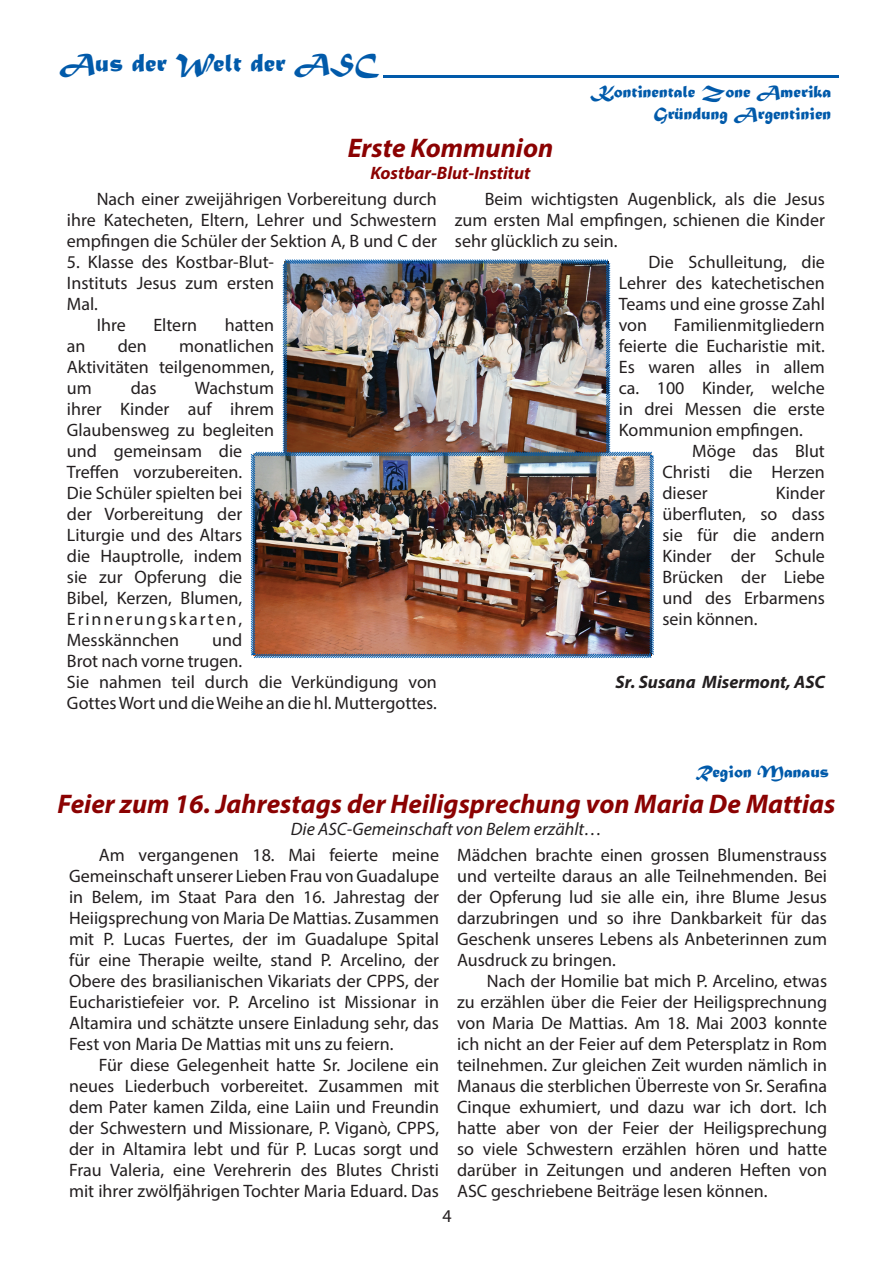
<style>
.page{position:relative;width:893px;height:1263px;background:#fff}
.page>*{position:absolute;margin:0;border:0;box-sizing:border-box;transform-origin:0 0}
.t1{font:italic 700 27px "Myriad Pro";color:#8b0202}
.t2{font:27px "Matura MT Script Capitals";color:#015aaa}
.t3{font:18px/21px "Myriad Pro";color:#231f20;text-align:justify}
.t4{font:18px/21.6px "Matura MT Script Capitals";color:#015aaa;text-align:right}
.t5{font:italic 18px "Myriad Pro";color:#231f20}
.t6{font:italic 700 18px "Myriad Pro";color:#231f20}
.t7{font:italic 700 18px "Myriad Pro";color:#8b0202}
</style>
<div class="page">
<img style="left:282px;top:259px;width:329px;height:192px">
<img style="left:250px;top:451px;width:404px;height:208px">
<svg style="left:384px;top:75px;width:455px;height:3px"></svg>
<h1 class="t2" style="left:60px;top:46px;width:320px">Aus der Welt der ASC</h1>
<h1 class="t1" style="left:348px;top:131px;width:207px">Erste Kommunion</h1>
<p class="t7" style="left:370px;top:161px;width:162px">Kostbar-Blut-Institut</p>
<p class="t4" style="left:593px;top:83px;width:240px">Kontinentale Zone Amerika<br>Gründung Argentinien</p>
<p class="t3" style="left:67px;top:188px;width:371px;text-indent:30px">Nach einer zweijährigen Vorbereitung durch ihre Katecheten, Eltern, Lehrer und Schwestern empfingen die Schüler der Sektion A, B und C der</p>
<p class="t3" style="left:67px;top:251px;width:209px">5. Klasse des Kostbar-Blut-</p>
<p class="t3" style="left:67px;top:272px;width:209px">Instituts Jesus zum ersten</p>
<p class="t3" style="left:67px;top:293px;width:33px">Mal.</p>
<p class="t3" style="left:97px;top:314px;width:31px">Ihre</p>
<p class="t3" style="left:153px;top:314px;width:45px">Eltern</p>
<p class="t3" style="left:225px;top:314px;width:51px">hatten</p>
<p class="t3" style="left:67px;top:335px;width:20px">an</p>
<p class="t3" style="left:118px;top:335px;width:31px">den</p>
<p class="t3" style="left:67px;top:335px;width:209px;text-indent:112px">monatlichen Aktivitäten teilgenommen, um</p>
<p class="t3" style="left:67px;top:377px;width:209px;text-align:left;text-indent:128px">Wachstum ihrer Kinder auf ihrem<br>Glaubensweg zu begleiten und gemeinsam die<br>Treffen vorzubereiten.<br>Die Schüler spielten bei<br>der Vorbereitung der<br>Liturgie und des Altars<br>die Hauptrolle, indem<br>sie zur Opferung die<br>Bibel, Kerzen, Blumen,<br>Erinnerungskarten,<br>Messkännchen</p>
<p class="t3" style="left:131px;top:377px;width:27px">das</p>
<p class="t3" style="left:67px;top:629px;width:371px;text-align:left;text-indent:145px">und<br>Brot nach vorne trugen.<br>Sie nahmen teil durch die Verkündigung von<br>Gottes Wort und die Weihe an die hl. Muttergottes.</p>
<p class="t3" style="left:485px;top:188px;width:342px">Beim wichtigsten Augenblick, als die Jesus</p>
<p class="t3" style="left:455px;top:209px;width:371px">zum ersten Mal empfingen, schienen die Kinder</p>
<p class="t3" style="left:455px;top:230px;width:164px">sehr glücklich zu sein.</p>
<p class="t3" style="left:649px;top:251px;width:178px">Die Schulleitung, die</p>
<p class="t3" style="left:619px;top:272px;width:208px">Lehrer des katechetischen</p>
<p class="t3" style="left:619px;top:293px;width:208px">Teams und eine grosse Zahl</p>
<p class="t3" style="left:619px;top:314px;width:30px">von</p>
<p class="t3" style="left:674px;top:314px;width:153px">Familienmitgliedern</p>
<p class="t3" style="left:619px;top:335px;width:208px">feierte die Eucharistie mit.</p>
<p class="t3" style="left:619px;top:356px;width:208px">Es waren alles in allem</p>
<p class="t3" style="left:619px;top:377px;width:208px">ca. 100 Kinder, welche</p>
<p class="t3" style="left:619px;top:398px;width:208px">in drei Messen die erste</p>
<p class="t3" style="left:619px;top:419px;width:185px">Kommunion empfingen.</p>
<p class="t3" style="left:692px;top:440px;width:134px">Möge das Blut</p>
<p class="t3" style="left:662px;top:461px;width:164px">Christi die Herzen</p>
<p class="t3" style="left:662px;top:482px;width:47px">dieser</p>
<p class="t3" style="left:662px;top:482px;width:164px;text-indent:113px">Kinder überfluten, so dass sie für die andern Kinder der Schule Brücken der Liebe und des Erbarmens sein können.</p>
<p class="t6" style="left:616px;top:670px;width:211px">Sr. Susana Misermont, ASC</p>
<p class="t4" style="left:695px;top:762px;width:135px">Region Manaus</p>
<h1 class="t1" style="left:58px;top:787px;width:779px">Feier zum 16. Jahrestags der Heiligsprechung von Maria De Mattias</h1>
<p class="t5" style="left:291px;top:818px;width:313px">Die ASC-Gemeinschaft von Belem erzählt…</p>
<p class="t3" style="left:69px;top:844px;width:371px;text-indent:30px">Am vergangenen 18. Mai feierte meine Gemeinschaft unserer Lieben Frau von Guadalupe in Belem, im Staat Para den 16. Jahrestag der Heiigsprechung von Maria De Mattias. Zusammen mit P. Lucas Fuertes, der im Guadalupe Spital für eine Therapie weilte, stand P. Arcelino, der Obere des brasilianischen Vikariats der CPPS, der Eucharistiefeier vor. P. Arcelino ist Missionar in Altamira und schätzte unsere Einladung sehr, das Fest von Maria De Mattias mit uns zu feiern.</p>
<p class="t3" style="left:69px;top:1054px;width:371px;text-indent:30px">Für diese Gelegenheit hatte Sr. Jocilene ein neues Liederbuch vorbereitet. Zusammen mit dem Pater kamen Zilda, eine Laiin und Freundin der Schwestern und Missionare, P. Viganò, CPPS, der in Altamira lebt und für P. Lucas sorgt und Frau Valeria, eine Verehrerin des Blutes Christi mit ihrer zwölfjährigen Tochter Maria Eduard. Das</p>
<p class="t3" style="left:457px;top:844px;width:371px">Mädchen brachte einen grossen Blumenstrauss und verteilte daraus an alle Teilnehmenden. Bei der Opferung lud sie alle ein, ihre Blume Jesus darzubringen und so ihre Dankbarkeit für das Geschenk unseres Lebens als Anbeterinnen zum Ausdruck zu bringen.</p>
<p class="t3" style="left:457px;top:970px;width:372px;text-indent:30px">Nach der Homilie bat mich P. Arcelino, etwas zu erzählen über die Feier der Heiligsprechnung von Maria De Mattias. Am 18. Mai 2003 konnte ich nicht an der Feier auf dem Petersplatz in Rom teilnehmen. Zur gleichen Zeit wurden nämlich in Manaus die sterblichen Überreste von Sr. Serafina Cinque exhumiert, und dazu war ich dort. Ich hatte aber von der Feier der Heiligsprechung so viele Schwestern erzählen hören und hatte darüber in Zeitungen und anderen Heften von ASC geschriebene Beiträge lesen können.</p>
<p class="t3" style="left:442px;top:1206px;width:11px">4</p>
</div>
